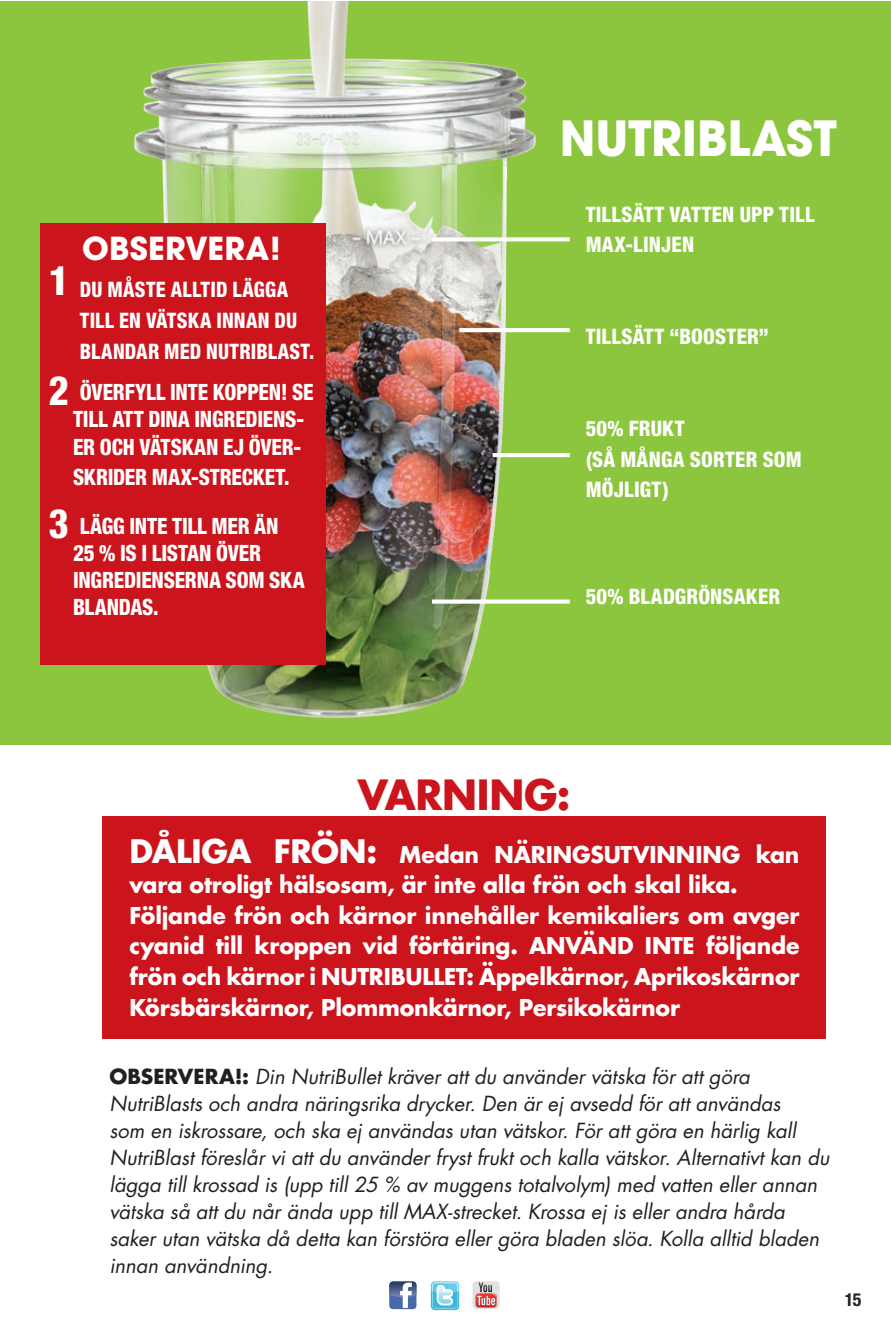
<style>
.page{position:relative;width:891px;height:1340px;background:#fff}
.page>*{position:absolute;margin:0;border:0;box-sizing:border-box;transform-origin:0 0}
.t1{font:700 48.15px "Avant Garde";color:#fff}
.t2{font:700 40.5px "Futura";letter-spacing:-.01em;color:#cb141c}
.t3{font:700 31.5px "Avant Garde";letter-spacing:.01em;color:#fff}
.t4{font:700 22.5px/30.6px "Futura";letter-spacing:-.01em;color:#fff}
.t5{font:800 condensed 22.5px/27px "Helvetica Neue LT Std";letter-spacing:-.01em;color:#fff;scale:.93 1}
.t6{font:800 condensed 21.38px/30.6px "Helvetica Neue LT Std";letter-spacing:.01em;color:#fff;scale:.96 1}
.t7{font:800 condensed 21.38px/30.6px "Helvetica Neue LT Std";letter-spacing:.01em;color:#fff;scale:.93 1}
.t8{font:italic 20.25px/27px "Futura";color:#231f20}
.t9{font:700 condensed 18px "Helvetica Neue LT Std";color:#231f20}
.s1{font-size:40.5px}
.s2{font-size:31.5px}
.s3{font-weight:700;font-style:normal}
</style>
<div class="page">
<svg style="left:389px;top:1281px;width:27px;height:28px"></svg>
<svg style="left:389px;top:1281px;width:27px;height:26px"></svg>
<svg style="left:431px;top:1281px;width:28px;height:28px"></svg>
<div style="left:472px;top:1281px;width:28px;height:27px;background:#e0e1e3;border-radius:4px"></div>
<svg style="left:475px;top:1282px;width:22px;height:25px"></svg>
<div style="left:0;top:1px;width:891px;height:743px;background:#8bc63e"></div>
<img style="left:61px;top:1px;width:554px;height:744px">
<div style="left:102px;top:816px;width:723px;height:222px;background:#cb141c"></div>
<svg style="left:432px;top:237px;width:138px;height:4px"></svg>
<svg style="left:459px;top:328px;width:111px;height:4px"></svg>
<hr style="left:493px;top:453px;width:77px;height:4px;background:#fff">
<svg style="left:432px;top:599px;width:138px;height:4px"></svg>
<div style="left:40px;top:223px;width:286px;height:441px;background:#cb141c"></div>
<h3 class="t3" style="left:82px;top:228px;width:200px">OBSERVERA!</h3>
<p class="t7" style="left:80px;top:274px;width:254px;text-indent:-32px"><span class="s1">1</span> DU MÅSTE ALLTID LÄGGA<br>TILL EN VÄTSKA INNAN DU<br>BLANDAR MED NUTRIBLAST.</p>
<p class="t5" style="left:73px;top:378px;width:260px;text-indent:-25px"><span class="s1">2</span> ÖVERFYLL INTE KOPPEN! SE<br>TILL ATT DINA INGREDIENS-<br>ER OCH VÄTSKAN EJ ÖVER-</p>
<p class="t5" style="left:48px;top:452px;width:261px;line-height:48.6px;text-indent:25px">SKRIDER MAX-STRECKET.<br><span class="s1">3</span> LÄGG INTE TILL MER ÄN</p>
<p class="t5" style="left:73px;top:539px;width:251px">25 % IS I LISTAN ÖVER<br>INGREDIENSERNA SOM SKA<br>BLANDAS.</p>
<h1 class="t1" style="left:560px;top:107px;width:279px">NUTRIBLAST</h1>
<p class="t6" style="left:586px;top:198px;width:240px">TILLSÄTT VATTEN UPP TILL<br>MAX-LINJEN</p>
<p class="t6" style="left:586px;top:321px;width:192px">TILLSÄTT “BOOSTER”</p>
<p class="t6" style="left:586px;top:413px;width:227px">50% FRUKT<br>(SÅ MÅNGA SORTER SOM<br>MÖJLIGT)</p>
<p class="t6" style="left:586px;top:581px;width:204px">50% BLADGRÖNSAKER</p>
<h2 class="t2" style="left:358px;top:766px;width:214px">VARNING:</h2>
<p class="t4" style="left:129px;top:838px;width:672px"><span class="s2">DÅLIGA FRÖN:</span> Medan NÄRINGSUTVINNING kan vara otroligt hälsosam, är inte alla frön och skal lika.<br>Följande frön och kärnor innehåller kemikaliers om avger cyanid till kroppen vid förtäring. ANVÄND INTE följande frön och kärnor i NUTRIBULLET: Äppelkärnor, Aprikoskärnor Körsbärskärnor, Plommonkärnor, Persikokärnor</p>
<p class="t8" style="left:109px;top:1063px;width:721px"><span class="s3">OBSERVERA!:</span> Din NutriBullet kräver att du använder vätska för att göra NutriBlasts och andra näringsrika drycker. Den är ej avsedd för att användas<br>som en iskrossare, och ska ej användas utan vätskor. För att göra en härlig kall NutriBlast föreslår vi att du använder fryst frukt och kalla vätskor. Alternativt kan du lägga till krossad is (upp till 25 % av muggens totalvolym) med vatten eller annan vätska så att du når ända upp till MAX-strecket. Krossa ej is eller andra hårda saker utan vätska då detta kan förstöra eller göra bladen slöa. Kolla alltid bladen innan användning.</p>
<p class="t9" style="left:845px;top:1288px;width:18px">15</p>
</div>
